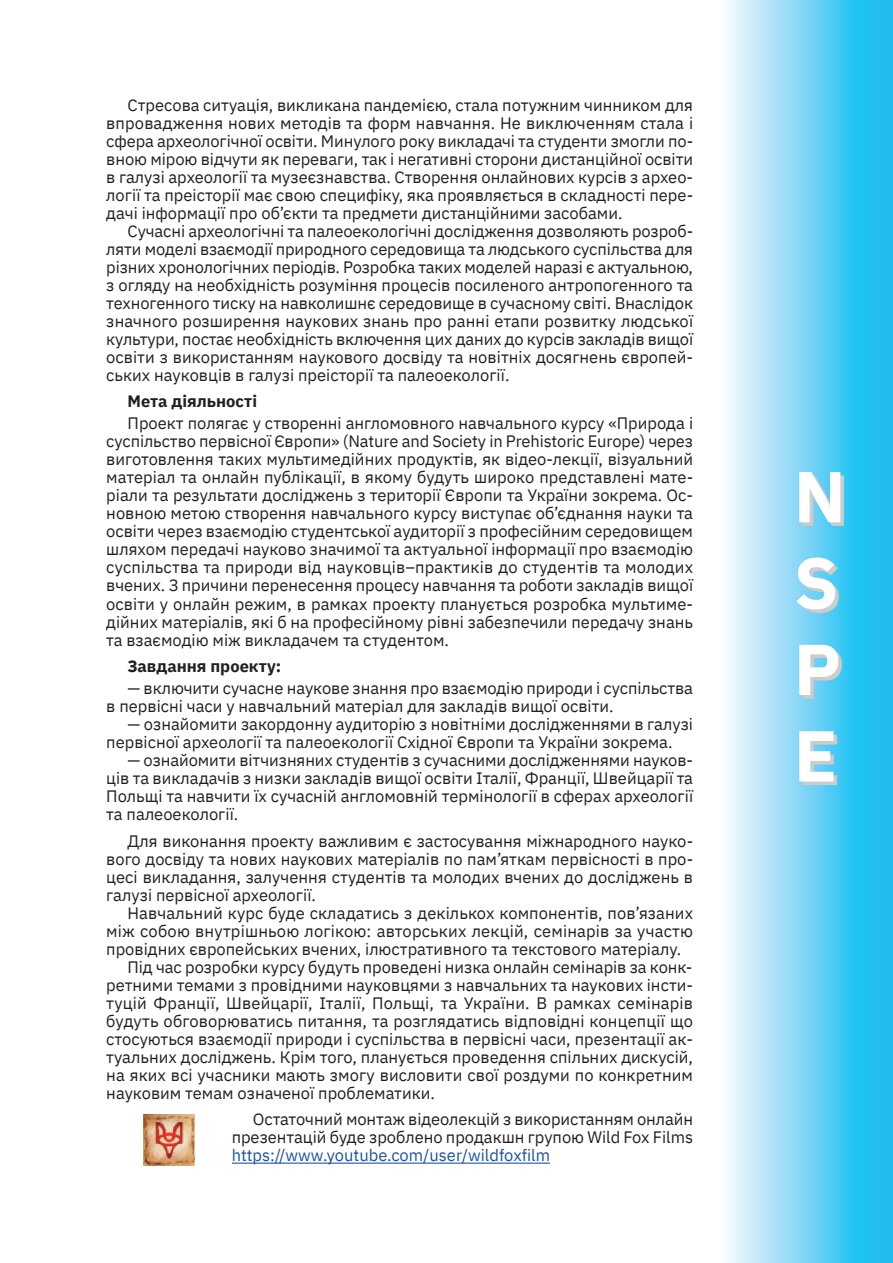
<style>
.page{position:relative;width:893px;height:1263px;background:#fff}
.page>*{position:absolute;margin:0;border:0;box-sizing:border-box;transform-origin:0 0}
.t1{font:700 72px/86.4px "IBM Plex Sans";color:#fff;text-align:justify}
.t2{font:16.5px/18px "IBM Plex Sans";color:#231f20;text-align:justify}
.t3{font:16.5px "IBM Plex Sans";color:#1c52a4}
.t4{font:700 16.5px "IBM Plex Sans";color:#231f20}
</style>
<div class="page">
<svg style="left:727px;top:0;width:166px;height:1263px;background:#77d5f6"></svg>
<hr style="left:232px;top:1162px;width:318px;height:2px;background:#1c52a4">
<img style="left:144px;top:1115px;width:50px;height:50px">
<p class="t2" style="left:106px;top:95px;width:588px;text-indent:21px">Стресова ситуація, викликана пандемією, стала потужним чинником для впровадження нових методів та форм навчання. Не виключенням стала і сфера археологічної освіти. Минулого року викладачі та студенти змогли по&shy;вною мірою відчути як переваги, так і негативні сторони дистанційної освіти в галузі археології та музеєзнавства. Створення онлайнових курсів з архео&shy;логії та преісторії має свою специфіку, яка проявляється в складності пере&shy;дачі інформації про об’єкти та предмети дистанційними засобами.</p>
<p class="t2" style="left:106px;top:221px;width:588px;text-indent:21px">Сучасні археологічні та палеоекологічні дослідження дозволяють розроб&shy;ляти моделі взаємодії природного середовища та людського суспільства для різних хронологічних періодів. Розробка таких моделей наразі є актуальною, з огляду на необхідність розуміння процесів посиленого антропогенного та техногенного тиску на навколишнє середовище в сучасному світі. Внаслідок значного розширення наукових знань про ранні етапи розвитку людської культури, постає необхідність включення цих даних до курсів закладів вищої освіти з використанням наукового досвіду та новітніх досягнень європей&shy;ських науковців в галузі преісторії та палеоекології.</p>
<p class="t4" style="left:128px;top:390px;width:131px">Мета діяльності</p>
<p class="t2" style="left:106px;top:414px;width:588px;text-indent:21px">Проект полягає у створенні англомовного навчального курсу «Природа і суспільство первісної Європи» (Nature and Society in Prehistoric Europe) через виготовлення таких мультимедійних продуктів, як відео-лекції, візуальний матеріал та онлайн публікації, в якому будуть широко представлені мате&shy;ріали та результати досліджень з території Європи та України зокрема. Ос&shy;новною метою створення навчального курсу виступає об’єднання науки та освіти через взаємодію студентської аудиторії з професійним середовищем шляхом передачі науково значимої та актуальної інформації про взаємодію суспільства та природи від науковців–практиків до студентів та молодих вчених. З причини перенесення процесу навчання та роботи закладів вищої освіти у онлайн режим, в рамках проекту планується розробка мультиме&shy;дійних матеріалів, які б на професійному рівні забезпечили передачу знань та взаємодію між викладачем та студентом.</p>
<p class="t4" style="left:128px;top:655px;width:155px">Завдання проекту:</p>
<p class="t2" style="left:106px;top:679px;width:588px;text-indent:21px">— включити сучасне наукове знання про взаємодію природи і суспільства в первісні часи у навчальний матеріал для закладів вищої освіти.</p>
<p class="t2" style="left:106px;top:715px;width:588px;text-indent:21px">— ознайомити закордонну аудиторію з новітніми дослідженнями в галузі первісної археології та палеоекології Східної Європи та України зокрема.</p>
<p class="t2" style="left:106px;top:751px;width:588px;text-indent:21px">— ознайомити вітчизняних студентів з сучасними дослідженнями науков&shy;ців та викладачів з низки закладів вищої освіти Італії, Франції, Швейцарії та Польщі та навчити їх сучасній англомовній термінології в сферах археології та палеоекології.</p>
<p class="t2" style="left:106px;top:831px;width:588px;text-indent:21px">Для виконання проекту важливим є застосування міжнародного науко&shy;вого досвіду та нових наукових матеріалів по пам’яткам первісності в про&shy;цесі викладання, залучення студентів та молодих вчених до досліджень в галузі первісної археології.</p>
<p class="t2" style="left:128px;top:903px;width:567px">Навчальний курс буде складатись з декількох компонентів, пов’язаних</p>
<p class="t2" style="left:106px;top:921px;width:588px">між собою внутрішньою логікою: авторських лекцій, семінарів за участю</p>
<p class="t2" style="left:106px;top:939px;width:576px">провідних європейських вчених, ілюстративного та текстового матеріалу.</p>
<p class="t2" style="left:128px;top:957px;width:566px">Під час розробки курсу будуть проведені низка онлайн семінарів за конк-</p>
<p class="t2" style="left:106px;top:975px;width:588px">ретними темами з провідними науковцями з навчальних та наукових інсти-</p>
<p class="t2" style="left:106px;top:993px;width:588px">туцій Франції, Швейцарії, Італії, Польщі, та України. В рамках семінарів</p>
<p class="t2" style="left:106px;top:1011px;width:588px">будуть обговорюватись питання, та розглядатись відповідні концепції що</p>
<p class="t2" style="left:106px;top:1029px;width:588px">стосуються взаємодії природи і суспільства в первісні часи, презентації ак-</p>
<p class="t2" style="left:106px;top:1047px;width:588px">туальних досліджень. Крім того, планується проведення спільних дискусій,</p>
<p class="t2" style="left:106px;top:1065px;width:588px">на яких всі учасники мають змогу висловити свої роздуми по конкретним</p>
<p class="t2" style="left:106px;top:1083px;width:330px">науковим темам означеної проблематики.</p>
<p class="t2" style="left:232px;top:1110px;width:463px;text-align:right">Остаточний монтаж відеолекцій з використанням онлайн презентацій буде зроблено продакшн групою Wild Fox Films</p>
<p class="t3" style="left:232px;top:1144px;width:320px">https://www.youtube.com/user/wildfoxfilm</p>
<h1 class="t1" style="left:794px;top:452px;width:54px">N S P E</h1>
</div>
